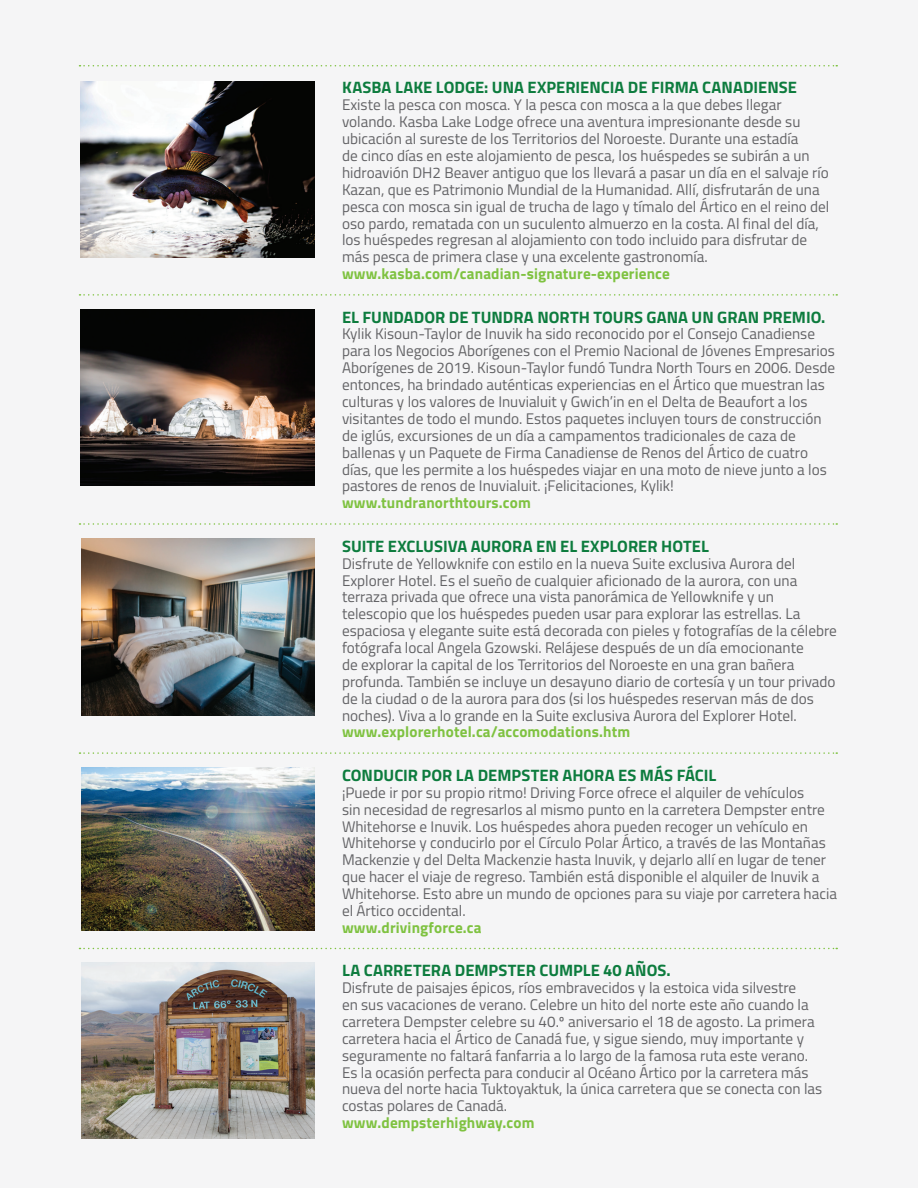
<style>
.page{position:relative;width:918px;height:1188px;background:#f5f5f6}
.page>*{position:absolute;margin:0;border:0;box-sizing:border-box;transform-origin:0 0}
.t1{font:700 16.5px "Titillium";color:#0d7c3e}
.t2{font:15.3px/17px "Titillium";color:#636366}
.t3{font:700 15.3px "Titillium";letter-spacing:.01em;color:#7fc241}
</style>
<div class="page">
<img style="left:81px;top:538px;width:234px;height:177px">
<img style="left:81px;top:767px;width:234px;height:163px">
<img style="left:81px;top:962px;width:234px;height:177px">
<img style="left:81px;top:81px;width:234px;height:176px">
<img style="left:81px;top:309px;width:234px;height:177px">
<svg style="left:80px;top:65px;width:757px;height:1px"></svg>
<svg style="left:80px;top:294px;width:757px;height:2px"></svg>
<svg style="left:80px;top:523px;width:757px;height:2px"></svg>
<svg style="left:80px;top:752px;width:757px;height:2px"></svg>
<svg style="left:80px;top:948px;width:757px;height:1px"></svg>
<p class="t1" style="left:342px;top:75px;width:456px">KASBA LAKE LODGE: UNA EXPERIENCIA DE FIRMA CANADIENSE</p>
<p class="t2" style="left:342px;top:96px;width:489px">Existe la pesca con mosca. Y la pesca con mosca a la que debes llegar volando. Kasba Lake Lodge ofrece una aventura impresionante desde su ubicación al sureste de los Territorios del Noroeste. Durante una estadía<br>de cinco días en este alojamiento de pesca, los huéspedes se subirán a un hidroavión DH2 Beaver antiguo que los llevará a pasar un día en el salvaje río Kazan, que es Patrimonio Mundial de la Humanidad. Allí, disfrutarán de una pesca con mosca sin igual de trucha de lago y tímalo del Ártico en el reino del oso pardo, rematada con un suculento almuerzo en la costa. Al final del día, los huéspedes regresan al alojamiento con todo incluido para disfrutar de más pesca de primera clase y una excelente gastronomía.</p>
<p class="t3" style="left:342px;top:262px;width:329px">www.kasba.com/canadian-signature-experience</p>
<p class="t1" style="left:342px;top:304px;width:485px">EL FUNDADOR DE TUNDRA NORTH TOURS GANA UN GRAN PREMIO.</p>
<p class="t2" style="left:342px;top:325px;width:495px">Kylik Kisoun-Taylor de Inuvik ha sido reconocido por el Consejo Canadiense para los Negocios Aborígenes con el Premio Nacional de Jóvenes Empresarios Aborígenes de 2019. Kisoun-Taylor fundó Tundra North Tours en 2006. Desde entonces, ha brindado auténticas experiencias en el Ártico que muestran las culturas y los valores de Inuvialuit y Gwich’in en el Delta de Beaufort a los visitantes de todo el mundo. Estos paquetes incluyen tours de construcción de iglús, excursiones de un día a campamentos tradicionales de caza de ballenas y un Paquete de Firma Canadiense de Renos del Ártico de cuatro días, que les permite a los huéspedes viajar en una moto de nieve junto a los pastores de renos de Inuvialuit. ¡Felicitaciones, Kylik!</p>
<p class="t3" style="left:342px;top:491px;width:190px">www.tundranorthtours.com</p>
<p class="t1" style="left:342px;top:533px;width:368px">SUITE EXCLUSIVA AURORA EN EL EXPLORER HOTEL</p>
<p class="t2" style="left:342px;top:554px;width:496px">Disfrute de Yellowknife con estilo en la nueva Suite exclusiva Aurora del Explorer Hotel. Es el sueño de cualquier aficionado de la aurora, con una terraza privada que ofrece una vista panorámica de Yellowknife y un telescopio que los huéspedes pueden usar para explorar las estrellas. La espaciosa y elegante suite está decorada con pieles y fotografías de la célebre fotógrafa local Angela Gzowski. Relájese después de un día emocionante<br>de explorar la capital de los Territorios del Noroeste en una gran bañera profunda. También se incluye un desayuno diario de cortesía y un tour privado de la ciudad o de la aurora para dos (si los huéspedes reservan más de dos noches). Viva a lo grande en la Suite exclusiva Aurora del Explorer Hotel.</p>
<p class="t3" style="left:342px;top:720px;width:290px">www.explorerhotel.ca/accomodations.htm</p>
<p class="t1" style="left:342px;top:762px;width:376px">CONDUCIR POR LA DEMPSTER AHORA ES MÁS FÁCIL</p>
<p class="t2" style="left:342px;top:783px;width:497px">¡Puede ir por su propio ritmo! Driving Force ofrece el alquiler de vehículos<br>sin necesidad de regresarlos al mismo punto en la carretera Dempster entre Whitehorse e Inuvik. Los huéspedes ahora pueden recoger un vehículo en Whitehorse y conducirlo por el Círculo Polar Ártico, a través de las Montañas Mackenzie y del Delta Mackenzie hasta Inuvik, y dejarlo allí en lugar de tener que hacer el viaje de regreso. También está disponible el alquiler de Inuvik a Whitehorse. Esto abre un mundo de opciones para su viaje por carretera hacia el Ártico occidental.</p>
<p class="t3" style="left:342px;top:916px;width:141px">www.drivingforce.ca</p>
<p class="t1" style="left:342px;top:958px;width:330px">LA CARRETERA DEMPSTER CUMPLE 40 AÑOS.</p>
<p class="t2" style="left:342px;top:979px;width:482px">Disfrute de paisajes épicos, ríos embravecidos y la estoica vida silvestre<br>en sus vacaciones de verano. Celebre un hito del norte este año cuando la carretera Dempster celebre su 40.º aniversario el 18 de agosto. La primera carretera hacia el Ártico de Canadá fue, y sigue siendo, muy importante y seguramente no faltará fanfarria a lo largo de la famosa ruta este verano.<br>Es la ocasión perfecta para conducir al Océano Ártico por la carretera más nueva del norte hacia Tuktoyaktuk, la única carretera que se conecta con las costas polares de Canadá.</p>
<p class="t3" style="left:342px;top:1111px;width:194px">www.dempsterhighway.com</p>
</div>
